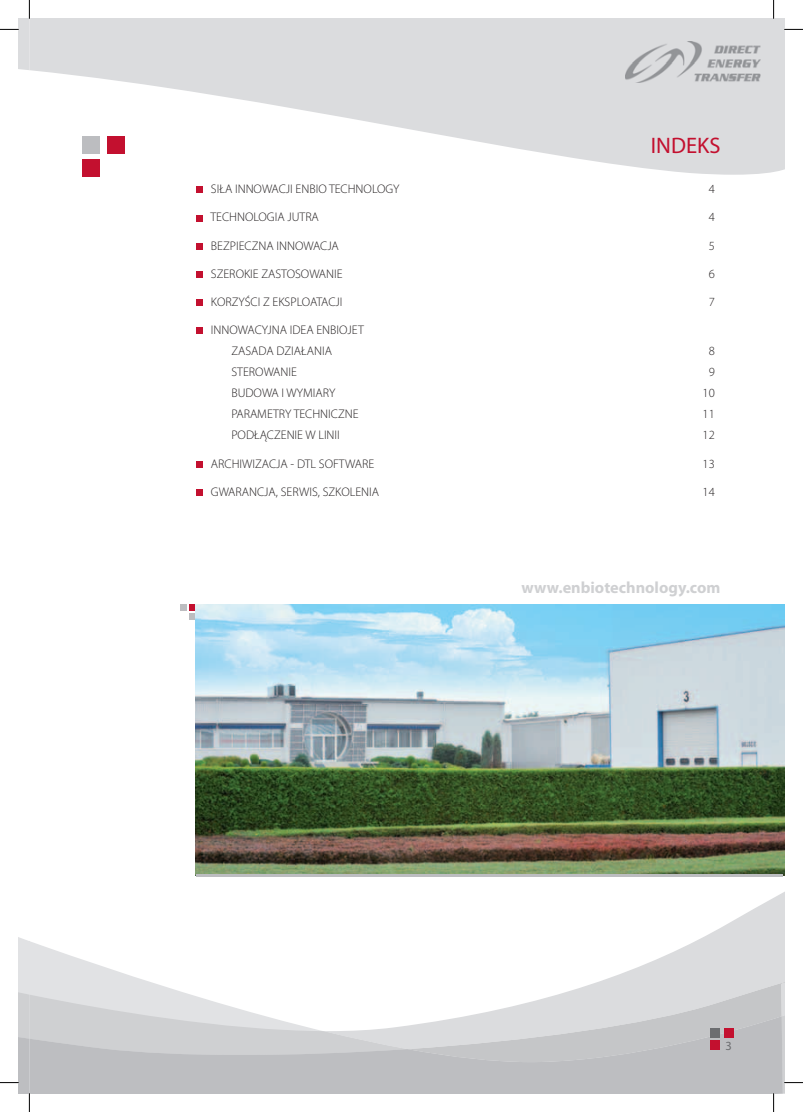
<style>
.page{position:relative;width:803px;height:1112px;background:#fff}
.page>*{position:absolute;margin:0;border:0;box-sizing:border-box;transform-origin:0 0}
.t1{font:22.5px "Myriad Pro";color:#c3102f}
.t2{font:700 16.25px "Myriad Pro";color:#cfd0d2}
.t3{font:300 12.5px/21px "Myriad Pro";color:#231f20}
.t4{font:12.5px "Myriad Pro";color:#6c6d70}
</style>
<div class="page">
<svg style="left:30px;top:19px;width:754px;height:156px;fill:#dbdcde"></svg>
<svg style="left:30px;top:876px;width:754px;height:118px"></svg>
<svg style="left:30px;top:994px;width:234px;height:22px;fill:#e1e2e4"></svg>
<svg style="left:407px;top:977px;width:377px;height:115px;fill:#dbdcde"></svg>
<svg style="left:30px;top:1016px;width:753px;height:76px;background:#c7c7ca"></svg>
<div style="left:107px;top:136px;width:18px;height:17px;background:#c3102f"></div>
<div style="left:83px;top:159px;width:17px;height:18px;background:#c3102f"></div>
<div style="left:83px;top:136px;width:17px;height:17px;background:#bcbdc0"></div>
<div style="left:711px;top:1040px;width:9px;height:9px;background:#c3102f"></div>
<div style="left:711px;top:1027px;width:9px;height:10px;background:#6c6d70"></div>
<div style="left:724px;top:1027px;width:9px;height:10px;background:#c3102f"></div>
<img style="left:626px;top:42px;width:134px;height:41px">
<div style="left:196px;top:186px;width:7px;height:7px;background:#c3102f"></div>
<div style="left:196px;top:215px;width:7px;height:6px;background:#c3102f"></div>
<div style="left:196px;top:243px;width:7px;height:6px;background:#c3102f"></div>
<div style="left:196px;top:271px;width:7px;height:7px;background:#c3102f"></div>
<div style="left:196px;top:299px;width:7px;height:7px;background:#c3102f"></div>
<div style="left:196px;top:327px;width:7px;height:7px;background:#c3102f"></div>
<div style="left:196px;top:460px;width:7px;height:7px;background:#c3102f"></div>
<div style="left:196px;top:489px;width:7px;height:6px;background:#c3102f"></div>
<div style="left:189px;top:604px;width:7px;height:7px;background:#c3102f"></div>
<div style="left:189px;top:613px;width:7px;height:7px;background:#bcbdc0"></div>
<div style="left:180px;top:604px;width:7px;height:7px;background:#bcbdc0"></div>
<img style="left:196px;top:604px;width:588px;height:271px">
<hr style="left:196px;top:873px;width:587px;height:3px;background:#bcbdc0">
<svg style="left:784px;top:29px;width:19px;height:1px"></svg>
<svg style="left:784px;top:1081px;width:19px;height:2px"></svg>
<svg style="left:0;top:0;width:30px;height:70px"></svg>
<svg style="left:0;top:937px;width:30px;height:174px"></svg>
<svg style="left:773px;top:0;width:1px;height:19px"></svg>
<svg style="left:773px;top:1092px;width:1px;height:19px"></svg>
<h1 class="t1" style="left:651px;top:137px;width:71px">INDEKS</h1>
<p class="t3" style="left:211px;top:180px;width:190px">SIŁA INNOWACJI ENBIO TECHNOLOGY</p>
<p class="t3" style="left:709px;top:180px;width:8px">4</p>
<p class="t3" style="left:210px;top:208px;width:110px">TECHNOLOGIA JUTRA</p>
<p class="t3" style="left:709px;top:208px;width:8px">4</p>
<p class="t3" style="left:211px;top:236px;width:130px">BEZPIECZNA INNOWACJA</p>
<p class="t3" style="left:709px;top:236px;width:8px">5</p>
<p class="t3" style="left:211px;top:264px;width:133px">SZEROKIE ZASTOSOWANIE</p>
<p class="t3" style="left:709px;top:264px;width:8px">6</p>
<p class="t3" style="left:211px;top:292px;width:133px">KORZYŚCI Z EKSPLOATACJI</p>
<p class="t3" style="left:709px;top:292px;width:8px">7</p>
<p class="t3" style="left:231px;top:320px;width:134px;text-indent:-20px">INNOWACYJNA IDEA ENBIOJET<br>ZASADA DZIAŁANIA</p>
<p class="t3" style="left:709px;top:341px;width:8px">8</p>
<p class="t3" style="left:231px;top:363px;width:67px">STEROWANIE</p>
<p class="t3" style="left:709px;top:363px;width:8px">9</p>
<p class="t3" style="left:231px;top:384px;width:105px">BUDOWA I WYMIARY</p>
<p class="t3" style="left:702px;top:384px;width:14px">10</p>
<p class="t3" style="left:231px;top:405px;width:129px">PARAMETRY TECHNICZNE</p>
<p class="t3" style="left:702px;top:405px;width:14px">11</p>
<p class="t3" style="left:231px;top:426px;width:110px">PODŁĄCZENIE W LINII</p>
<p class="t3" style="left:702px;top:426px;width:14px">12</p>
<p class="t3" style="left:211px;top:454px;width:165px">ARCHIWIZACJA - DTL SOFTWARE</p>
<p class="t3" style="left:702px;top:454px;width:14px">13</p>
<p class="t3" style="left:211px;top:482px;width:170px">GWARANCJA, SERWIS, SZKOLENIA</p>
<p class="t3" style="left:702px;top:482px;width:14px">14</p>
<h2 class="t2" style="left:522px;top:581px;width:200px">www.enbiotechnology.com</h2>
<p class="t4" style="left:725px;top:1040px;width:8px">3</p>
</div>
